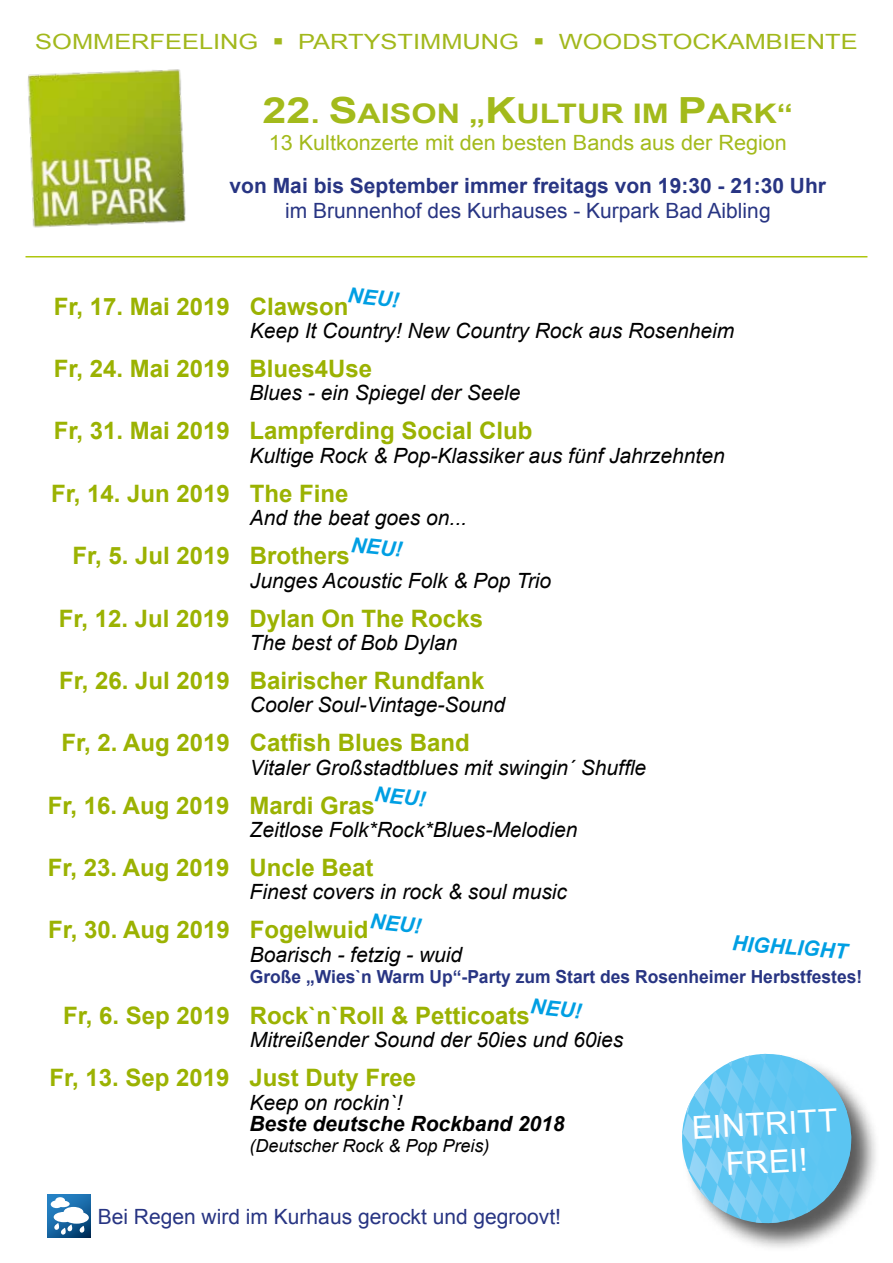
<style>
.page{position:relative;width:893px;height:1263px;background:#fff}
.page>*{position:absolute;margin:0;border:0;box-sizing:border-box;transform-origin:0 0}
.t1{font:31.65px/38.4px "Arial";color:#fff;text-align:center}
.t2{font:700 27px "Arial";color:#a3ba1b;scale:1.2 1}
.t3{font:700 24px "Arial";color:#9bb202}
.t4{font:italic 21px "Arial";color:#000}
.t5{font:21px "Arial";color:#283583}
.t6{font:700 21px "Arial";color:#283583}
.t7{font:21px "Arial";color:#a2b81c;scale:1.21 1}
.t8{font:21px "Arial";color:#a3ba1b}
.t9{font:italic 700 21px "Arial";color:#009fe3}
.t10{font:italic 700 21px "Arial";color:#000}
.t11{font:700 18px "Arial";color:#283583}
.t12{font:italic 18px "Arial";color:#000}
.s1{font-size:36px}
</style>
<div class="page">
<hr style="left:26px;top:256px;width:841px;height:1px;background:#afc60f">
<img style="left:27px;top:69px;width:159px;height:159px">
<svg style="left:48px;top:1195px;width:42px;height:42px"></svg>
<svg style="left:51px;top:1197px;width:38px;height:38px"></svg>
<div style="left:682px;top:1053px;width:199px;height:200px;background:#000;opacity:.65"></div>
<svg style="left:682px;top:1053px;width:176px;height:177px;background:#82c8e7"></svg>
<p class="t7" style="left:35px;top:28px;width:681px">SOMMERFEELING ▪ PARTYSTIMMUNG ▪ WOODSTOCKAMBIENTE</p>
<p class="t2" style="left:263px;top:96px;width:444px"><span class="s1">22</span>. <span class="s1">S</span>AISON „<span class="s1">K</span>ULTUR IM <span class="s1">P</span>ARK“</p>
<p class="t8" style="left:269px;top:129px;width:520px">13 Kultkonzerte mit den besten Bands aus der Region</p>
<p class="t6" style="left:230px;top:171px;width:598px">von Mai bis September immer freitags von 19:30 - 21:30 Uhr</p>
<p class="t5" style="left:285px;top:197px;width:487px">im Brunnenhof des Kurhauses - Kurpark Bad Aibling</p>
<p class="t9" style="left:349px;top:281px;width:53px;rotate:6deg">NEU!</p>
<p class="t3" style="left:54px;top:290px;width:296px">Fr, 17. Mai 2019 Clawson</p>
<p class="t4" style="left:250px;top:317px;width:486px">Keep It Country! New Country Rock aus Rosenheim</p>
<p class="t3" style="left:54px;top:353px;width:320px">Fr, 24. Mai 2019 Blues4Use</p>
<p class="t4" style="left:250px;top:379px;width:272px">Blues - ein Spiegel der Seele</p>
<p class="t3" style="left:54px;top:415px;width:480px">Fr, 31. Mai 2019 Lampferding Social Club</p>
<p class="t4" style="left:250px;top:442px;width:477px">Kultige Rock &amp; Pop-Klassiker aus fünf Jahrzehnten</p>
<p class="t3" style="left:51px;top:477px;width:299px">Fr, 14. Jun 2019 The Fine</p>
<p class="t4" style="left:250px;top:504px;width:219px">And the beat goes on...</p>
<p class="t3" style="left:72px;top:540px;width:279px">Fr, 5. Jul 2019 Brothers</p>
<p class="t4" style="left:250px;top:567px;width:303px">Junges Acoustic Folk &amp; Pop Trio</p>
<p class="t3" style="left:59px;top:602px;width:426px">Fr, 12. Jul 2019 Dylan On The Rocks</p>
<p class="t4" style="left:250px;top:629px;width:209px">The best of Bob Dylan</p>
<p class="t3" style="left:59px;top:664px;width:427px">Fr, 26. Jul 2019 Bairischer Rundfank</p>
<p class="t4" style="left:250px;top:691px;width:257px">Cooler Soul-Vintage-Sound</p>
<p class="t3" style="left:61px;top:727px;width:410px">Fr, 2. Aug 2019 Catfish Blues Band</p>
<p class="t4" style="left:250px;top:754px;width:398px">Vitaler Großstadtblues mit swingin´ Shuffle</p>
<p class="t3" style="left:48px;top:789px;width:329px">Fr, 16. Aug 2019 Mardi Gras</p>
<p class="t4" style="left:250px;top:816px;width:329px">Zeitlose Folk*Rock*Blues-Melodien</p>
<p class="t3" style="left:48px;top:852px;width:327px">Fr, 23. Aug 2019 Uncle Beat</p>
<p class="t4" style="left:250px;top:878px;width:319px">Finest covers in rock &amp; soul music</p>
<p class="t3" style="left:48px;top:914px;width:322px">Fr, 30. Aug 2019 Fogelwuid</p>
<p class="t4" style="left:250px;top:941px;width:214px">Boarisch - fetzig - wuid</p>
<p class="t11" style="left:250px;top:964px;width:614px">Große „Wies`n Warm Up“-Party zum Start des Rosenheimer Herbstfestes!</p>
<p class="t3" style="left:63px;top:999px;width:468px">Fr, 6. Sep 2019 Rock`n`Roll &amp; Petticoats</p>
<p class="t4" style="left:250px;top:1026px;width:375px">Mitreißender Sound der 50ies und 60ies</p>
<p class="t3" style="left:49px;top:1062px;width:368px">Fr, 13. Sep 2019 Just Duty Free</p>
<p class="t4" style="left:249px;top:1088px;width:154px">Keep on rockin`!</p>
<p class="t10" style="left:249px;top:1109px;width:317px">Beste deutsche Rockband 2018</p>
<p class="t12" style="left:249px;top:1133px;width:242px">(Deutscher Rock &amp; Pop Preis)</p>
<p class="t9" style="left:353px;top:530px;width:53px;rotate:6deg">NEU!</p>
<p class="t9" style="left:376px;top:780px;width:53px;rotate:6deg">NEU!</p>
<p class="t9" style="left:372px;top:907px;width:53px;rotate:6deg">NEU!</p>
<p class="t9" style="left:733px;top:929px;width:117px;rotate:4deg">HIGHLIGHT</p>
<p class="t9" style="left:532px;top:992px;width:53px;rotate:6deg">NEU!</p>
<h1 class="t1" style="left:691px;top:1109px;width:147px;rotate:-3deg">EINTRITT<br>FREI!</h1>
<p class="t5" style="left:98px;top:1203px;width:465px">Bei Regen wird im Kurhaus gerockt und gegroovt!</p>
</div>
